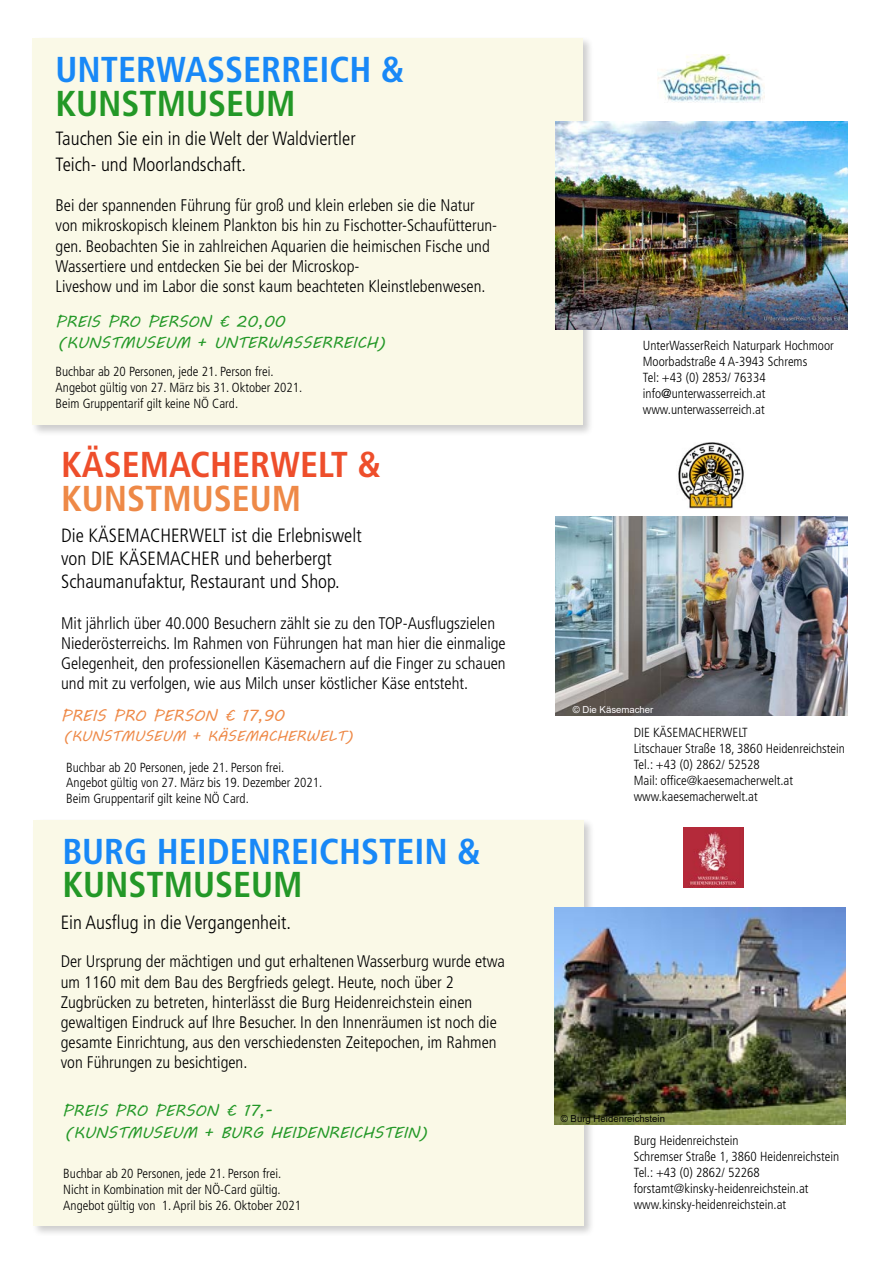
<style>
.page{position:relative;width:893px;height:1263px;background:#fff}
.page>*{position:absolute;margin:0;border:0;box-sizing:border-box;transform-origin:0 0}
.t1{font:700 condensed 36px "Frutiger LT Std";color:#1888f7}
.t2{font:700 condensed 36px "Frutiger LT Std";color:#239827}
.t3{font:700 condensed 36px "Frutiger LT Std";color:#ee4e2b}
.t4{font:700 condensed 36px "Frutiger LT Std";color:#ee8947}
.t5{font:300 condensed 19.2px/23.1px "Frutiger LT Std";color:#000}
.t6{font:300 condensed 16.8px/20.1px "Frutiger LT Std";color:#000}
.t7{font:15.6px/21.3px "MV Boli";color:#239827}
.t8{font:15.6px "MV Boli";color:#ee8947}
.t9{font:14.4px "MV Boli";color:#ee8947}
.t10{font:300 condensed 13.2px/15.9px "Frutiger LT Std";color:#000}
.t11{font:9.6px "Arial";color:#000}
.t12{font:9.6px "Arial";color:#fdfbfd}
.s1{font-weight:400}
</style>
<div class="page">
<div style="left:32px;top:818px;width:564px;height:418px;background:#000;opacity:.2"></div>
<div style="left:34px;top:820px;width:550px;height:405px;background:#faf9e7"></div>
<div style="left:31px;top:36px;width:564px;height:400px;background:#000;opacity:.2"></div>
<div style="left:33px;top:38px;width:550px;height:387px;background:#faf9e7"></div>
<img style="left:657px;top:55px;width:107px;height:48px">
<img style="left:556px;top:122px;width:291px;height:208px">
<img style="left:678px;top:443px;width:66px;height:65px">
<img style="left:556px;top:516px;width:291px;height:199px">
<img style="left:555px;top:907px;width:291px;height:217px">
<img style="left:684px;top:827px;width:59px;height:60px">
<h1 class="t1" style="left:56px;top:48px;width:350px">UNTERWASSERREICH &amp;</h1>
<h1 class="t2" style="left:56px;top:82px;width:241px">KUNSTMUSEUM</h1>
<p class="t5" style="left:56px;top:126px;width:302px;line-height:26px">Tauchen Sie ein in die Welt der Waldviertler<br>Teich- und Moorlandschaft.</p>
<p class="t6" style="left:56px;top:196px;width:443px">Bei der spannenden Führung für groß und klein erleben sie die Natur von mikroskopisch kleinem Plankton bis hin zu Fischotter-Schaufütterun&shy;gen. Beobachten Sie in zahlreichen Aquarien die heimischen Fische und Wassertiere und entdecken Sie bei der Microskop-<br>Liveshow und im Labor die sonst kaum beachteten Kleinstlebenwesen.</p>
<p class="t7" style="left:56px;top:310px;width:332px">PREIS PRO PERSON € 20,00 (KUNSTMUSEUM + UNTERWASSERREICH)</p>
<p class="t10" style="left:56px;top:364px;width:248px">Buchbar ab 20 Personen, jede 21. Person frei.<br>Angebot gültig von 27. März bis 31. Oktober 2021.<br>Beim Gruppentarif gilt keine NÖ Card.</p>
<h1 class="t3" style="left:61px;top:443px;width:321px">KÄSEMACHERWELT &amp;</h1>
<h1 class="t4" style="left:61px;top:477px;width:241px">KUNSTMUSEUM</h1>
<p class="t5" style="left:61px;top:524px;width:302px">Die KÄSEMACHERWELT ist die Erlebniswelt von DIE KÄSEMACHER und beherbergt<br>Schaumanufaktur, Restaurant und Shop.</p>
<p class="t6" style="left:61px;top:613px;width:446px">Mit jährlich über 40.000 Besuchern zählt sie zu den TOP-Ausflugszielen Niederösterreichs. Im Rahmen von Führungen hat man hier die einmalige Gelegenheit, den professionellen Käsemachern auf die Finger zu schauen und mit zu verfolgen, wie aus Milch unser köstlicher Käse entsteht.</p>
<p class="t8" style="left:61px;top:705px;width:225px">PREIS PRO PERSON € 17,90</p>
<p class="t9" style="left:64px;top:727px;width:291px">(KUNSTMUSEUM + KÄSEMACHERWELT)</p>
<p class="t10" style="left:66px;top:759px;width:257px">Buchbar ab 20 Personen, jede 21. Person frei.<br>Angebot gültig von 27. März bis 19. Dezember 2021.<br>Beim Gruppentarif gilt keine NÖ Card.</p>
<h1 class="t1" style="left:63px;top:830px;width:419px">BURG HEIDENREICHSTEIN &amp;</h1>
<h1 class="t2" style="left:63px;top:863px;width:241px">KUNSTMUSEUM</h1>
<p class="t5" style="left:61px;top:911px;width:232px">Ein Ausflug in die Vergangenheit.</p>
<p class="t6" style="left:61px;top:952px;width:446px">Der Ursprung der mächtigen und gut erhaltenen Wasserburg wurde etwa um 1160 mit dem Bau des Bergfrieds gelegt. Heute, noch über 2<br>Zugbrücken zu betreten, hinterlässt die Burg Heidenreichstein einen gewaltigen Eindruck auf Ihre Besucher. In den Innenräumen ist noch die gesamte Einrichtung, aus den verschiedensten Zeitepochen, im Rahmen von Führungen zu besichtigen.</p>
<p class="t7" style="left:63px;top:1100px;width:367px">PREIS PRO PERSON € 17,-<br>(KUNSTMUSEUM + BURG HEIDENREICHSTEIN)</p>
<p class="t10" style="left:63px;top:1165px;width:239px">Buchbar ab 20 Personen, jede 21. Person frei.<br>Nicht in Kombination mit der NÖ-Card gültig.<br>Angebot gültig von 1. April bis 26. Oktober 2021</p>
<p class="t10" style="left:643px;top:338px;width:192px">UnterWasserReich Naturpark Hochmoor<br>Moorbadstraße 4 A-3943 Schrems<br>Tel: +43 (0) 2853/ 76334 info<span class="s1">@</span>unterwasserreich.at www.unterwasserreich.at</p>
<p class="t12" style="left:573px;top:703px;width:82px">© Die Käsemacher</p>
<p class="t10" style="left:634px;top:725px;width:213px">DIE KÄSEMACHERWELT<br>Litschauer Straße 18, 3860 Heidenreichstein<br>Tel.: +43 (0) 2862/ 52528<br>Mail: office@kaesemacherwelt.at www.kaesemacherwelt.at</p>
<p class="t11" style="left:561px;top:1112px;width:106px">© Burg Heidenreichstein</p>
<p class="t10" style="left:634px;top:1133px;width:207px">Burg Heidenreichstein<br>Schremser Straße 1, 3860 Heidenreichstein Tel.: +43 (0) 2862/ 52268 forstamt@kinsky-heidenreichstein.at www.kinsky-heidenreichstein.at</p>
</div>
